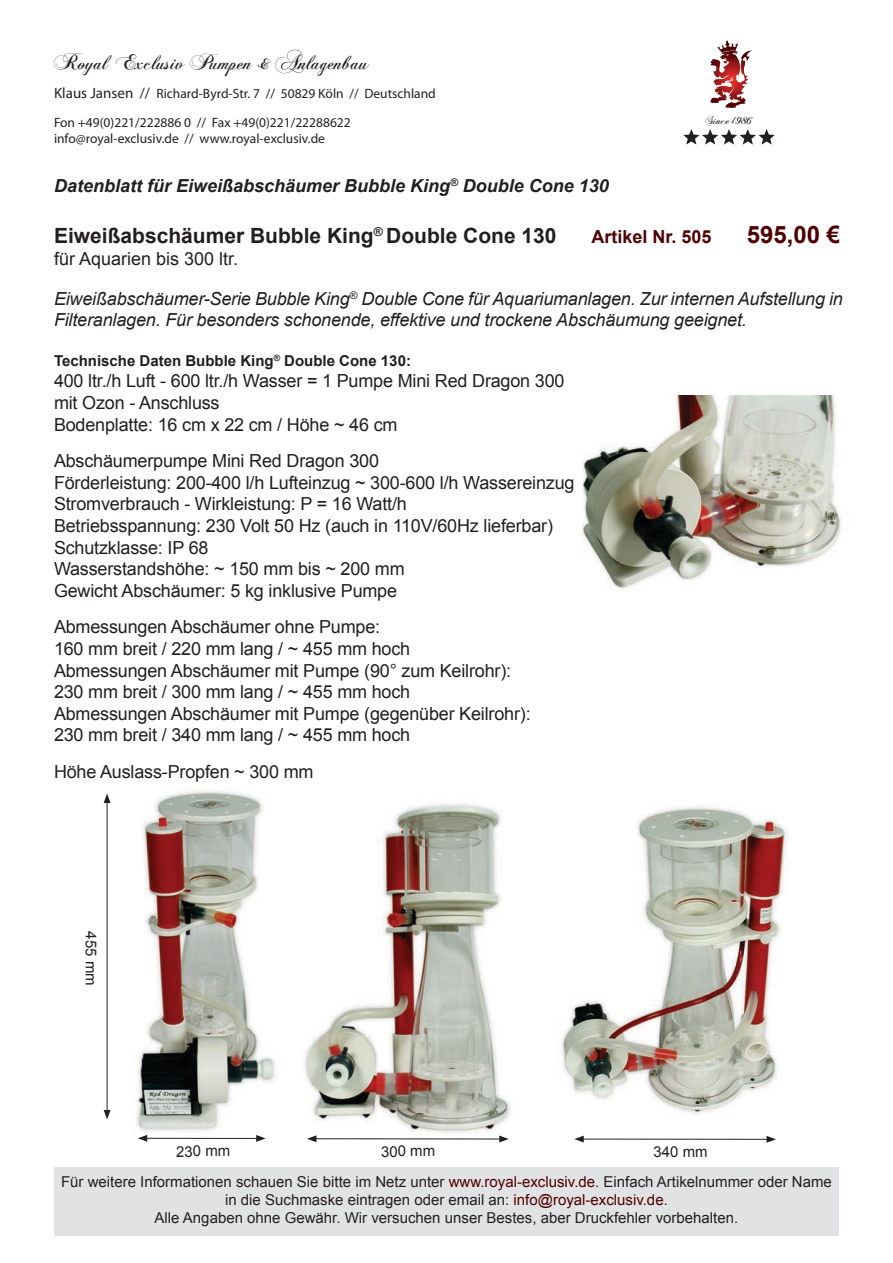
<style>
.page{position:relative;width:893px;height:1263px;background:#fff}
.page>*{position:absolute;margin:0;border:0;box-sizing:border-box;transform-origin:0 0}
.t1{font:700 24px "Arial";color:#500000}
.t2{font:700 21px "Arial";color:#231f20}
.t3{font:21px "Chopin Script";color:#231f20}
.t4{font:18px/21.6px "Arial";letter-spacing:-.01em;color:#231f20}
.t5{font:italic 18px/39.6px "Arial";letter-spacing:-.01em;color:#231f20}
.t6{font:italic 700 18px "Arial";color:#231f20}
.t7{font:700 18px "Arial";color:#500000}
.t8{font:15px/18px "Arial";color:#231f20;text-align:center}
.t9{font:700 15px "Arial";color:#231f20}
.t10{font:13.5px/28.2px "Myriad Pro";color:#231f20}
.t11{font:12px "Chopin Script";color:#231f20}
.s1{font-size:22.5px}
.s2{font-size:15px}
.s3{font-style:normal}
.s4{color:#500000}
</style>
<div class="page">
<svg style="left:683px;top:129px;width:92px;height:16px"></svg>
<svg style="left:710px;top:40px;width:28px;height:64px"></svg>
<div style="left:54px;top:1167px;width:785px;height:68px;background:#e1e2e4"></div>
<img style="left:377px;top:803px;width:126px;height:194px">
<img style="left:304px;top:997px;width:206px;height:146px">
<img style="left:103px;top:791px;width:160px;height:244px">
<img style="left:103px;top:1035px;width:172px;height:97px">
<img style="left:582px;top:395px;width:260px;height:196px">
<hr style="left:107px;top:801px;width:1px;height:311px;background:#231f20">
<svg style="left:104px;top:793px;width:7px;height:10px"></svg>
<svg style="left:104px;top:1110px;width:7px;height:9px"></svg>
<hr style="left:314px;top:1138px;width:188px;height:1px;background:#231f20">
<svg style="left:499px;top:1135px;width:10px;height:7px"></svg>
<svg style="left:307px;top:1135px;width:9px;height:7px"></svg>
<hr style="left:145px;top:1138px;width:114px;height:1px;background:#231f20">
<svg style="left:256px;top:1135px;width:10px;height:7px"></svg>
<svg style="left:138px;top:1135px;width:9px;height:7px"></svg>
<img style="left:561px;top:806px;width:227px;height:309px">
<hr style="left:581px;top:1139px;width:188px;height:1px;background:#231f20">
<svg style="left:766px;top:1136px;width:10px;height:7px"></svg>
<svg style="left:574px;top:1135px;width:10px;height:7px"></svg>
<p class="t3" style="left:54px;top:50px;width:317px"><span class="s1">R</span>oyal <span class="s1">E</span>xclusiv <span class="s1">P</span>umpen <span class="s2">&amp;</span> <span class="s1">A</span>nlagenbau</p>
<p class="t10" style="left:54px;top:80px;width:383px"><span class="s2">Klaus Jansen //</span> Richard-Byrd-Str. 7 // 50829 Köln // Deutschland<br>Fon +49(0)221/222886 0 // Fax +49(0)221/22288622</p>
<p class="t10" style="left:54px;top:124px;width:273px">info@royal-exclusiv.de // www.royal-exclusiv.de</p>
<p class="t11" style="left:705px;top:112px;width:49px">Since 1986</p>
<p class="t6" style="left:54px;top:174px;width:556px">Datenblatt für Eiweißabschäumer Bubble King<sup>®</sup> Double Cone 130</p>
<p class="t2" style="left:54px;top:222px;width:504px">Eiweißabschäumer Bubble King<sup>®</sup> Double Cone 130</p>
<p class="t7" style="left:592px;top:225px;width:122px">Artikel Nr. 505</p>
<h1 class="t1" style="left:747px;top:219px;width:95px">595,00 €</h1>
<p class="t5" style="left:54px;top:239px;width:790px"><span class="s3">für Aquarien bis 300 ltr.<br></span>Eiweißabschäumer-Serie Bubble King<sup>®</sup> Double Cone für Aquariumanlagen. Zur internen Aufstellung in</p>
<p class="t5" style="left:54px;top:300px;width:694px">Filteranlagen. Für besonders schonende, effektive und trockene Abschäumung geeignet.</p>
<p class="t9" style="left:54px;top:351px;width:358px">Technische Daten Bubble King<sup>®</sup> Double Cone 130:</p>
<p class="t4" style="left:54px;top:370px;width:512px">400 ltr./h Luft - 600 ltr./h Wasser = 1 Pumpe Mini Red Dragon 300 mit Ozon - Anschluss<br>Bodenplatte: 16 cm x 22 cm / Höhe ~ 46 cm</p>
<p class="t4" style="left:54px;top:450px;width:522px">Abschäumerpumpe Mini Red Dragon 300<br>Förderleistung: 200-400 l/h Lufteinzug ~ 300-600 l/h Wassereinzug Stromverbrauch - Wirkleistung: P = 16 Watt/h<br>Betriebsspannung: 230 Volt 50 Hz (auch in 110V/60Hz lieferbar)<br>Schutzklasse: IP 68<br>Wasserstandshöhe: ~ 150 mm bis ~ 200 mm<br>Gewicht Abschäumer: 5 kg inklusive Pumpe</p>
<p class="t4" style="left:54px;top:616px;width:478px">Abmessungen Abschäumer ohne Pumpe:<br>160 mm breit / 220 mm lang / ~ 455 mm hoch<br>Abmessungen Abschäumer mit Pumpe (90° zum Keilrohr):<br>230 mm breit / 300 mm lang / ~ 455 mm hoch<br>Abmessungen Abschäumer mit Pumpe (gegenüber Keilrohr):<br>230 mm breit / 340 mm lang / ~ 455 mm hoch</p>
<p class="t4" style="left:54px;top:761px;width:261px">Höhe Auslass-Propfen ~ 300 mm</p>
<p class="t8" style="left:100px;top:931px;width:56px;rotate:90deg">455 mm</p>
<p class="t8" style="left:176px;top:1143px;width:56px;rotate:-1deg">230 mm</p>
<p class="t8" style="left:381px;top:1143px;width:56px;rotate:-1deg">300 mm</p>
<p class="t8" style="left:653px;top:1143px;width:56px;rotate:-1deg">340 mm</p>
<p class="t8" style="left:61px;top:1173px;width:772px">Für weitere Informationen schauen Sie bitte im Netz unter <span class="s4">www.royal-exclusiv.de</span>. Einfach Artikelnummer oder Name in die Suchmaske eintragen oder email an: <span class="s4">info@royal-exclusiv.de</span>.<br>Alle Angaben ohne Gewähr. Wir versuchen unser Bestes, aber Druckfehler vorbehalten.</p>
</div>
